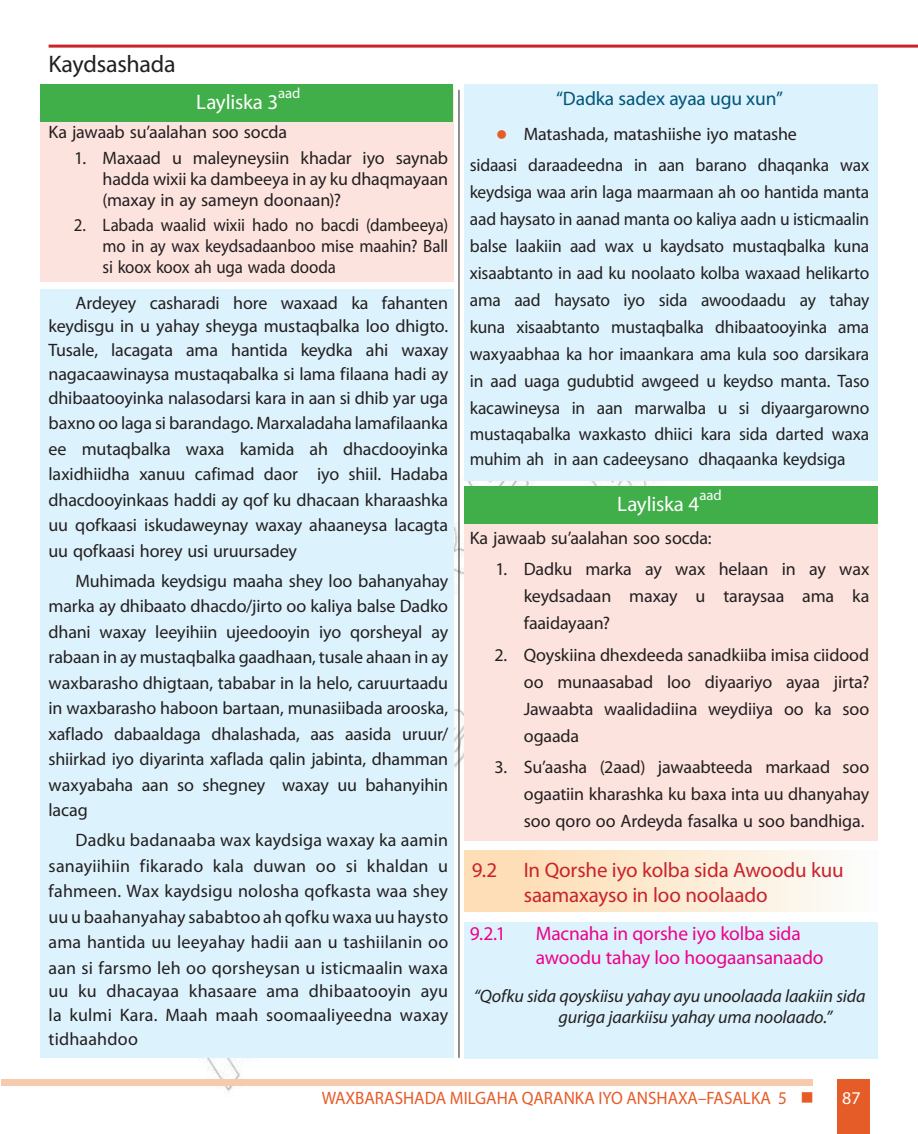
<style>
.page{position:relative;width:918px;height:1134px;background:#fff}
.page>*{position:absolute;margin:0;border:0;box-sizing:border-box;transform-origin:0 0}
.t1{font:24px "Myriad Pro";letter-spacing:-.015em;color:#231f20}
.t2{font:21px/25.2px "Myriad Pro";letter-spacing:-.01em;color:#c8242b}
.t3{font:21px "Myriad Pro";letter-spacing:-.015em;color:#fff}
.t4{font:19.5px/23.4px "Myriad Pro";letter-spacing:-.01em;color:#ed028c}
.t5{font:19.5px "Myriad Pro";letter-spacing:-.005em;color:#00567a}
.t6{font:18px/25.5px "Myriad Pro";letter-spacing:-.01em;color:#231f20;text-align:justify}
.t7{font:18px/21px "Myriad Pro";letter-spacing:-.01em;color:#231f20;text-align:justify;scale:.94 1}
.t8{font:italic 18px/21px "Myriad Pro";letter-spacing:-.01em;color:#231f20}
.t9{font:18px "Myriad Pro";color:#e55c28;scale:.95 1}
.t10{font:18px "Myriad Pro";color:#fff}
.t11{font:14.7px "Myriad Pro";color:#fff}
.s1{color:#e55c28}
</style>
<div class="page">
<img style="left:54px;top:108px;width:824px;height:1026px">
<hr style="left:459px;top:90px;width:1px;height:968px;background:#231f20">
<hr style="left:49px;top:45px;width:869px;height:3px;background:#c8242b">
<div style="left:1px;top:1080px;width:811px;height:6px;background:#f7c9ad"></div>
<div style="left:837px;top:1080px;width:32px;height:54px;background:#e55c28"></div>
<div style="left:465px;top:922px;width:413px;height:136px;background:#dcf2fc"></div>
<div style="left:465px;top:851px;width:413px;height:61px;background:linear-gradient(to right,#fedaae,#fcfdfb)"></div>
<div style="left:40px;top:90px;width:413px;height:192px;background:#fde3de"></div>
<div style="left:40px;top:84px;width:413px;height:37px;background:#40ae49"></div>
<div style="left:465px;top:84px;width:413px;height:397px;background:#dcf2fc"></div>
<div style="left:40px;top:290px;width:413px;height:768px;background:#dcf2fc"></div>
<div style="left:465px;top:493px;width:413px;height:348px;background:#fde3de"></div>
<div style="left:465px;top:487px;width:413px;height:37px;background:#40ae49"></div>
<p class="t1" style="left:49px;top:49px;width:129px">Kaydsashada</p>
<p class="t11" style="left:278px;top:84px;width:24px">aad</p>
<p class="t6" style="left:49px;top:119px;width:240px">Ka jawaab su’aalahan soo socda</p>
<p class="t6" style="left:103px;top:147px;width:347px;line-height:21px;text-indent:-28px">1. Maxaad u maleyneysiin khadar iyo saynab hadda wixii ka dambeeya in ay ku dhaqmayaan (maxay in ay sameyn doonaan)?</p>
<p class="t7" style="left:103px;top:215px;width:369px;text-indent:-29px">2. Labada waalid wixii hado no bacdi (dambeeya) mo in ay wax keydsadaanboo mise maahin? Ball si koox koox ah uga wada dooda</p>
<p class="t6" style="left:49px;top:291px;width:401px;line-height:24.8px;text-indent:27px">Ardeyey casharadi hore waxaad ka fahanten keydisgu in u yahay sheyga mustaqbalka loo dhigto.<br>Tusale, lacagata ama hantida keydka ahi waxay nagacaawinaysa mustaqabalka si lama filaana hadi ay dhibaatooyinka nalasodarsi kara in aan si dhib yar uga baxno oo laga si barandago. Marxaladaha lamafilaanka ee mutaqbalka waxa kamida ah dhacdooyinka laxidhiidha xanuu cafimad daor iyo shiil. Hadaba dhacdooyinkaas haddi ay qof ku dhacaan kharaashka uu qofkaasi iskudaweynay waxay ahaaneysa lacagta uu qofkaasi horey usi uruursadey</p>
<p class="t6" style="left:49px;top:568px;width:401px;text-indent:27px">Muhimada keydsigu maaha shey loo bahanyahay marka ay dhibaato dhacdo/jirto oo kaliya balse Dadko dhani waxay leeyihiin ujeedooyin iyo qorsheyal ay rabaan in ay mustaqbalka gaadhaan, tusale ahaan in ay waxbarasho dhigtaan, tababar in la helo, caruurtaadu in waxbarasho haboon bartaan, munasiibada arooska, xaflado dabaaldaga dhalashada, aas aasida uruur/ shiirkad iyo diyarinta xaflada qalin jabinta, dhamman waxyabaha aan so shegney waxay uu bahanyihin lacag</p>
<p class="t6" style="left:49px;top:827px;width:401px;text-indent:27px">Dadku badanaaba wax kaydsiga waxay ka aamin sanayiihiin fikarado kala duwan oo si khaldan u fahmeen. Wax kaydsigu nolosha qofkasta waa shey uu u baahanyahay sababtoo ah qofku waxa uu haysto ama hantida uu leeyahay hadii aan u tashiilanin oo aan si farsmo leh oo qorsheysan u isticmaalin waxa</p>
<p class="t6" style="left:49px;top:979px;width:401px;line-height:23.7px">uu ku dhacayaa khasaare ama dhibaatooyin ayu la kulmi Kara. Maah maah soomaaliyeedna waxay tidhaahdoo</p>
<p class="t3" style="left:196px;top:89px;width:83px">Layliska 3</p>
<p class="t5" style="left:556px;top:86px;width:229px">“Dadka sadex ayaa ugu xun”</p>
<p class="t6" style="left:470px;top:118px;width:401px;line-height:31.5px;text-indent:26px"><span class="s1">●</span> Matashada, matashiishe iyo matashe<br>sidaasi daraadeedna in aan barano dhaqanka wax</p>
<p class="t6" style="left:470px;top:179px;width:401px;line-height:26.7px">keydsiga waa arin laga maarmaan ah oo hantida manta aad haysato in aanad manta oo kaliya aadn u isticmaalin balse laakiin aad wax u kaydsato mustaqbalka kuna xisaabtanto in aad ku noolaato kolba waxaad helikarto ama aad haysato iyo sida awoodaadu ay tahay kuna xisaabtanto mustaqbalka dhibaatooyinka ama waxyaabhaa ka hor imaankara ama kula soo darsikara in aad uaga gudubtid awgeed u keydso manta. Taso kacawineysa in aan marwalba u si diyaargarowno mustaqabalka waxkasto dhiici kara sida darted waxa muhim ah in aan cadeeysano dhaqaanka keydsiga</p>
<p class="t3" style="left:617px;top:491px;width:83px">Layliska 4</p>
<p class="t11" style="left:699px;top:486px;width:24px">aad</p>
<p class="t6" style="left:470px;top:524px;width:243px">Ka jawaab su’aalahan soo socda:</p>
<p class="t6" style="left:524px;top:555px;width:347px;line-height:27px;text-indent:-28px">1. Dadku marka ay wax helaan in ay wax keydsadaan maxay u taraysaa ama ka faaidayaan?</p>
<p class="t6" style="left:524px;top:641px;width:347px;line-height:27px;text-indent:-29px">2. Qoyskiina dhexdeeda sanadkiiba imisa ciidood oo munaasabad loo diyaariyo ayaa jirta?<br>Jawaabta waalidadiina weydiiya oo ka soo ogaada</p>
<p class="t6" style="left:524px;top:753px;width:347px;line-height:27px;text-indent:-29px">3. Su’aasha (2aad) jawaabteeda markaad soo ogaatiin kharashka ku baxa inta uu dhanyahay soo qoro oo Ardeyda fasalka u soo bandhiga.</p>
<p class="t2" style="left:472px;top:857px;width:27px">9.2</p>
<p class="t2" style="left:524px;top:857px;width:321px">In Qorshe iyo kolba sida Awoodu kuu saamaxayso in loo noolaado</p>
<p class="t4" style="left:470px;top:922px;width:38px">9.2.1</p>
<p class="t4" style="left:536px;top:922px;width:289px">Macnaha in qorshe iyo kolba sida awoodu tahay loo hoogaansanaado</p>
<p class="t8" style="left:559px;top:985px;width:308px;text-indent:-85px">“Qofku sida qoyskiisu yahay ayu unoolaada laakiin sida guriga jaarkiisu yahay uma noolaado.”</p>
<p class="t9" style="left:322px;top:1087px;width:520px">WAXBARASHADA MILGAHA QARANKA IYO ANSHAXA–FASALKA 5 ■</p>
<p class="t10" style="left:842px;top:1087px;width:20px">87</p>
</div>
